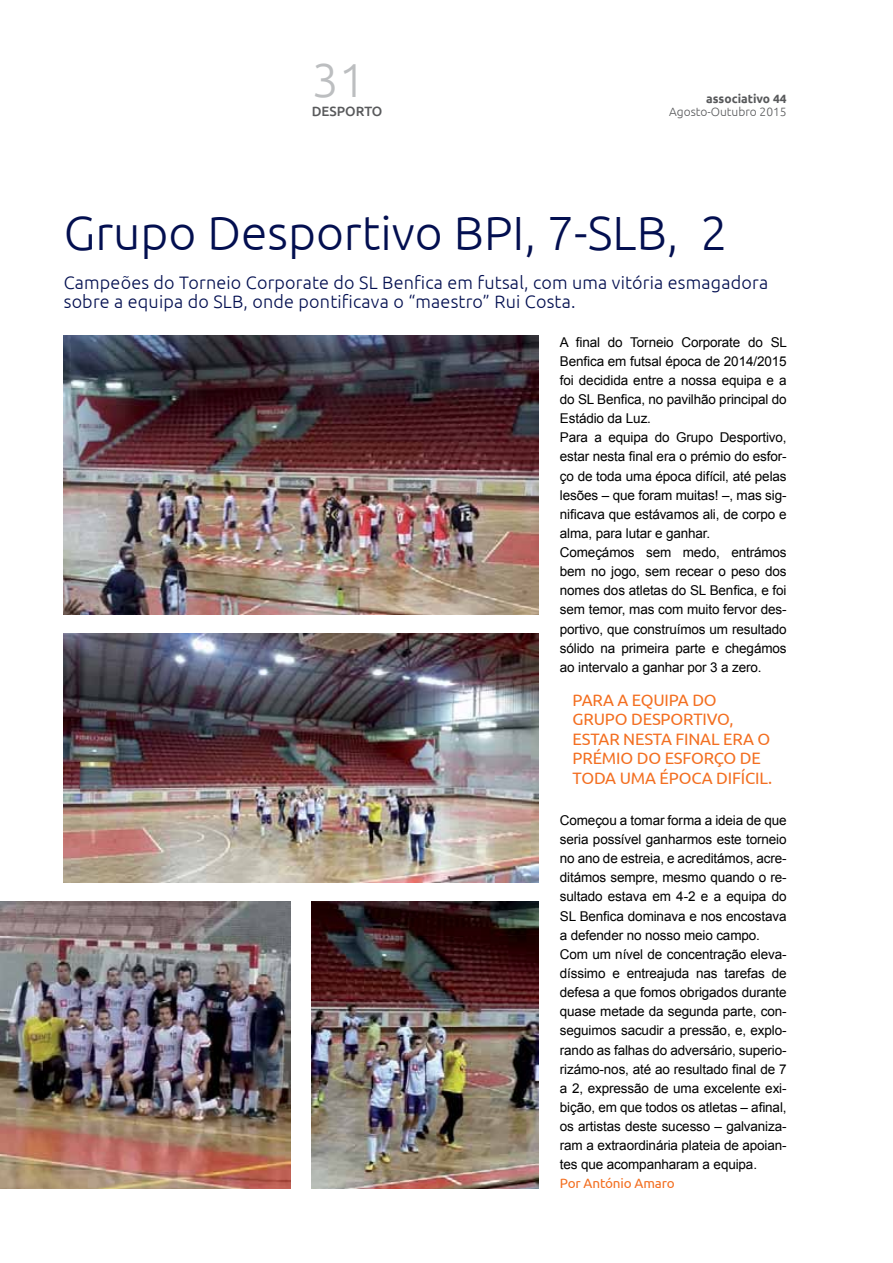
<style>
.page{position:relative;width:893px;height:1263px;background:#fff}
.page>*{position:absolute;margin:0;border:0;box-sizing:border-box;transform-origin:0 0}
.títulos{font:300 48px "Ubuntu";color:#030f50}
.t1{font:300 47.7px "Ubuntu";color:#bcbec0}
.entrada{font:300 18px/19.2px "Ubuntu";letter-spacing:.01em;color:#030f50}
.texto{font:16.5px/19.5px "Ubuntu";letter-spacing:-.01em;color:#f36f21}
.texto-2{font:13.5px/19.2px "Arial";letter-spacing:-.01em;color:#000;text-align:justify}
.assinatura{font:13.5px "Ubuntu";letter-spacing:-.01em;color:#f36f21}
.t2{font:500 13.5px "Ubuntu";color:#58595b}
.t3{font:300 12px "Ubuntu";color:#58595b}
.t4{font:700 12px "Ubuntu";color:#58595b}
</style>
<div class="page">
<img style="left:64px;top:336px;width:475px;height:278px">
<img style="left:64px;top:634px;width:475px;height:248px">
<img style="left:0;top:901px;width:291px;height:287px">
<img style="left:312px;top:901px;width:227px;height:287px">
<p class="t1" style="left:312px;top:51px;width:55px">31</p>
<p class="t2" style="left:312px;top:103px;width:72px">DESPORTO</p>
<p class="t4" style="left:706px;top:91px;width:82px">associativo 44</p>
<p class="t3" style="left:669px;top:105px;width:119px">Agosto-Outubro 2015</p>
<p class="títulos" style="left:64px;top:204px;width:665px">Grupo Desportivo BPI, 7-SLB, 2</p>
<p class="entrada" style="left:64px;top:273px;width:706px">Campeões do Torneio Corporate do SL Benfica em futsal, com uma vitória esmagadora sobre a equipa do SLB, onde pontificava o “maestro” Rui Costa.</p>
<p class="texto-2" style="left:560px;top:332px;width:229px">A final do Torneio Corporate do SL Benfica em futsal época de 2014/2015 foi decidida entre a nossa equipa e a do SL Benfica, no pavilhão principal do Estádio da Luz.</p>
<p class="texto-2" style="left:560px;top:428px;width:228px">Para a equipa do Grupo Desportivo, estar nesta final era o prémio do esfor&shy;ço de toda uma época difícil, até pelas lesões – que foram muitas! –, mas sig&shy;nificava que estávamos ali, de corpo e alma, para lutar e ganhar.</p>
<p class="texto-2" style="left:560px;top:543px;width:228px">Começámos sem medo, entrámos bem no jogo, sem recear o peso dos nomes dos atletas do SL Benfica, e foi sem temor, mas com muito fervor des&shy;portivo, que construímos um resultado sólido na primeira parte e chegámos ao intervalo a ganhar por 3 a zero.</p>
<p class="texto" style="left:573px;top:690px;width:201px">PARA A EQUIPA DO<br>GRUPO DESPORTIVO,<br>ESTAR NESTA FINAL ERA O<br>PRÉMIO DO ESFORÇO DE<br>TODA UMA ÉPOCA DIFÍCIL.</p>
<p class="texto-2" style="left:560px;top:811px;width:228px">Começou a tomar forma a ideia de que seria possível ganharmos este torneio no ano de estreia, e acreditámos, acre&shy;ditámos sempre, mesmo quando o re&shy;sultado estava em 4-2 e a equipa do SL Benfica dominava e nos encostava a defender no nosso meio campo.</p>
<p class="texto-2" style="left:560px;top:945px;width:228px">Com um nível de concentração eleva&shy;díssimo e entreajuda nas tarefas de defesa a que fomos obrigados durante quase metade da segunda parte, con&shy;seguimos sacudir a pressão, e, explo&shy;rando as falhas do adversário, superio&shy;rizámo-nos, até ao resultado final de 7 a 2, expressão de uma excelente exi&shy;bição, em que todos os atletas – afinal, os artistas deste sucesso – galvaniza&shy;ram a extraordinária plateia de apoian&shy;tes que acompanharam a equipa.</p>
<p class="assinatura" style="left:560px;top:1175px;width:117px">Por António Amaro</p>
</div>
